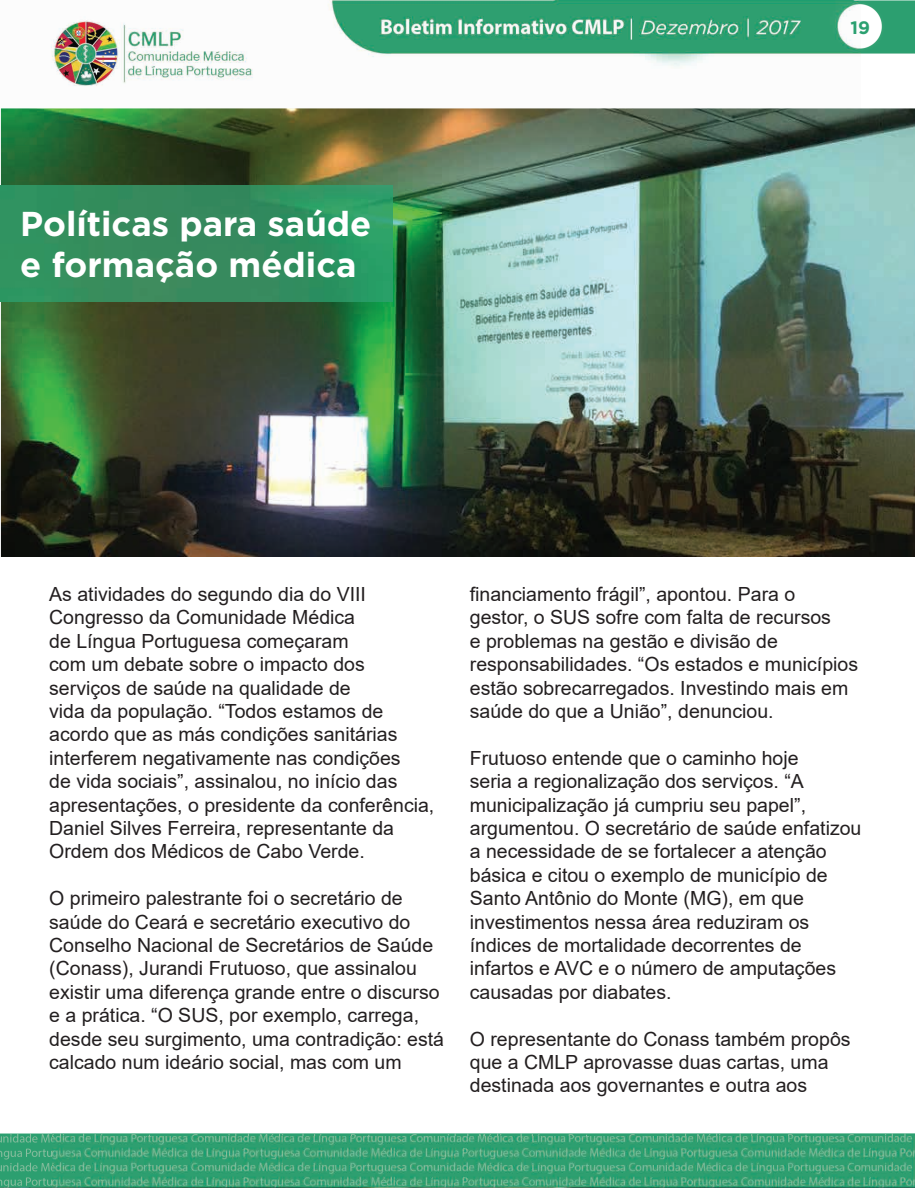
<style>
.page{position:relative;width:915px;height:1188px;background:#fff}
.page>*{position:absolute;margin:0;border:0;box-sizing:border-box;transform-origin:0 0}
.t1{font:700 34.5px/41.4px "Gotham";color:#fff}
.t2{font:19.5px/23.4px "Arial";color:#231f20}
.t3{font:700 18px "Gotham";color:#2ba070}
</style>
<div class="page">
<img style="left:0;top:0;width:860px;height:154px">
<img style="left:860px;top:0;width:54px;height:54px">
<img style="left:0;top:154px;width:53px;height:1034px">
<img style="left:53px;top:1133px;width:861px;height:55px">
<img style="left:1px;top:108px;width:913px;height:449px">
<img style="left:0;top:185px;width:392px;height:117px">
<h1 class="t1" style="left:20px;top:202px;width:352px">Políticas para saúde e formação médica</h1>
<p class="t3" style="left:850px;top:17px;width:21px">19</p>
<p class="t2" style="left:49px;top:582px;width:386px">As atividades do segundo dia do VIII Congresso da Comunidade Médica<br>de Língua Portuguesa começaram<br>com um debate sobre o impacto dos serviços de saúde na qualidade de<br>vida da população. “Todos estamos de acordo que as más condições sanitárias interferem negativamente nas condições<br>de vida sociais”, assinalou, no início das apresentações, o presidente da conferência, Daniel Silves Ferreira, representante da Ordem dos Médicos de Cabo Verde.</p>
<p class="t2" style="left:49px;top:886px;width:396px">O primeiro palestrante foi o secretário de saúde do Ceará e secretário executivo do Conselho Nacional de Secretários de Saúde (Conass), Jurandi Frutuoso, que assinalou existir uma diferença grande entre o discurso e a prática. “O SUS, por exemplo, carrega, desde seu surgimento, uma contradição: está calcado num ideário social, mas com um</p>
<p class="t2" style="left:469px;top:582px;width:389px">financiamento frágil”, apontou. Para o gestor, o SUS sofre com falta de recursos<br>e problemas na gestão e divisão de responsabilidades. “Os estados e municípios estão sobrecarregados. Investindo mais em saúde do que a União”, denunciou.</p>
<p class="t2" style="left:469px;top:746px;width:393px">Frutuoso entende que o caminho hoje<br>seria a regionalização dos serviços. “A municipalização já cumpriu seu papel”, argumentou. O secretário de saúde enfatizou a necessidade de se fortalecer a atenção básica e citou o exemplo de município de Santo Antônio do Monte (MG), em que investimentos nessa área reduziram os índices de mortalidade decorrentes de infartos e AVC e o número de amputações causadas por diabates.</p>
<p class="t2" style="left:469px;top:1027px;width:382px">O representante do Conass também propôs que a CMLP aprovasse duas cartas, uma destinada aos governantes e outra aos</p>
</div>
